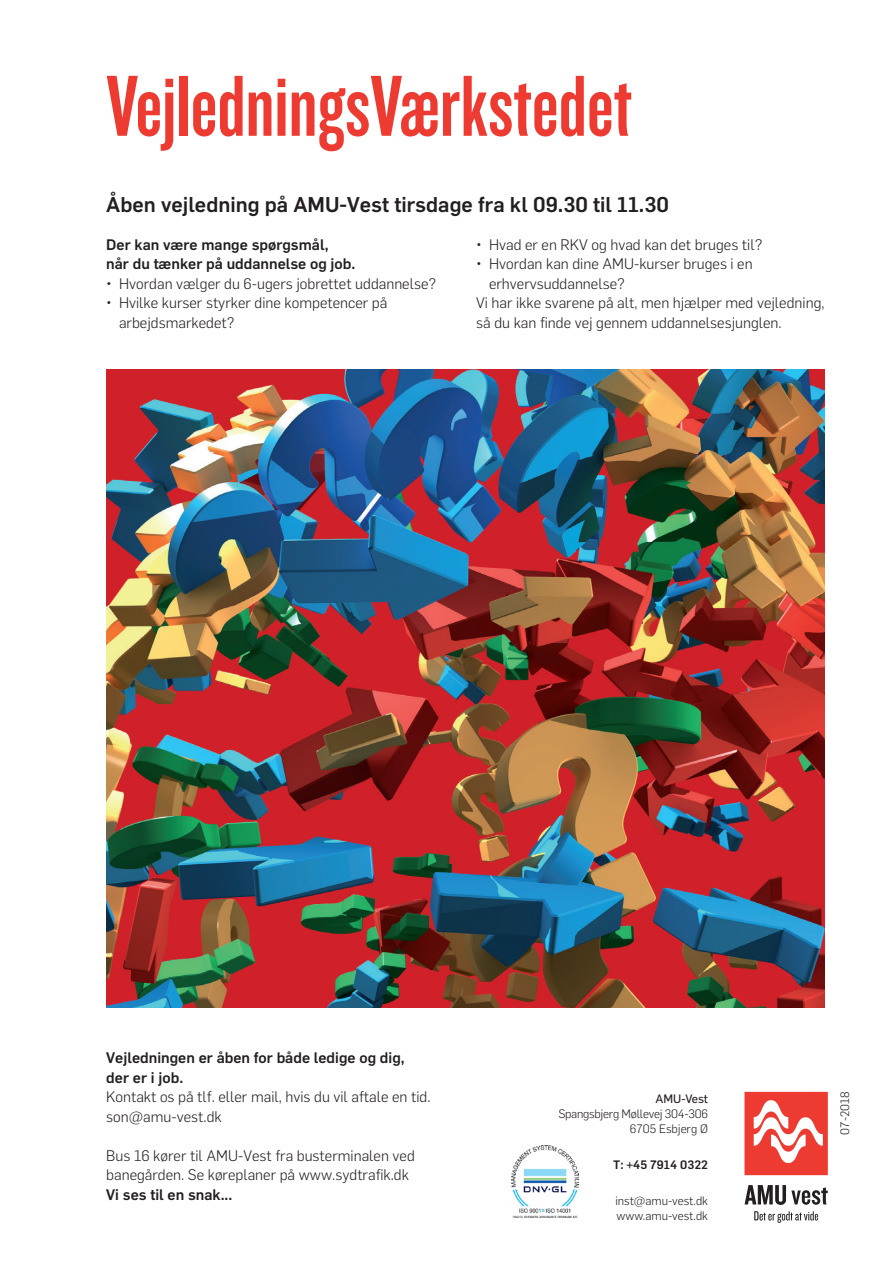
<style>
.page{position:relative;width:893px;height:1263px;background:#fff}
.page>*{position:absolute;margin:0;border:0;box-sizing:border-box;transform-origin:0 0}
.t1{font:90px "Knockout 48 Featherweight";color:#ee3b32}
.t2{font:500 21px "Flama";color:#231f20}
.t3{font:300 15px/19.5px "Flama";color:#231f20}
.t4{font:500 15px/19.5px "Flama";color:#231f20}
.t5{font:300 12px/15px "Flama";letter-spacing:-.01em;color:#231f20;text-align:right}
.t6{font:500 12px "Flama";color:#231f20}
.t7{font:12px "Flama Basic";color:#231f20}
</style>
<div class="page">
<img style="left:106px;top:370px;width:719px;height:638px">
<img style="left:511px;top:1145px;width:67px;height:72px">
<svg style="left:744px;top:1092px;width:84px;height:83px"></svg>
<svg style="left:745px;top:1185px;width:83px;height:20px"></svg>
<svg style="left:754px;top:1211px;width:64px;height:12px"></svg>
<h1 class="t1" style="left:106px;top:51px;width:527px">VejledningsVærkstedet</h1>
<h2 class="t2" style="left:106px;top:190px;width:564px">Åben vejledning på AMU-Vest tirsdage fra kl 09.30 til 11.30</h2>
<p class="t4" style="left:106px;top:233px;width:251px">Der kan være mange spørgsmål,<br>når du tænker på uddannelse og job.</p>
<p class="t3" style="left:106px;top:273px;width:332px">• Hvordan vælger du 6-ugers jobrettet uddannelse?</p>
<p class="t3" style="left:119px;top:292px;width:270px;text-indent:-13px">• Hvilke kurser styrker dine kompetencer på arbejdsmarkedet?</p>
<p class="t3" style="left:476px;top:234px;width:288px">• Hvad er en RKV og hvad kan det bruges til?</p>
<p class="t3" style="left:476px;top:253px;width:278px">• Hvordan kan dine AMU-kurser bruges i en</p>
<p class="t3" style="left:489px;top:273px;width:138px">erhvervsuddannelse?</p>
<p class="t3" style="left:476px;top:292px;width:350px">Vi har ikke svarene på alt, men hjælper med vejledning,</p>
<p class="t3" style="left:476px;top:312px;width:307px">så du kan finde vej gennem uddannelsesjunglen.</p>
<p class="t4" style="left:106px;top:1047px;width:300px">Vejledningen er åben for både ledige og dig, der er i job.</p>
<p class="t3" style="left:106px;top:1086px;width:326px">Kontakt os på tlf. eller mail, hvis du vil aftale en tid. son@amu-vest.dk</p>
<p class="t3" style="left:106px;top:1145px;width:310px">Bus 16 kører til AMU-Vest fra busterminalen ved banegården. Se køreplaner på www.sydtrafik.dk</p>
<p class="t4" style="left:106px;top:1183px;width:128px">Vi ses til en snak...</p>
<p class="t7" style="left:655px;top:1090px;width:54px">AMU-Vest</p>
<p class="t5" style="left:558px;top:1105px;width:151px">Spangsbjerg Møllevej 304-306<br>6705 Esbjerg Ø</p>
<p class="t6" style="left:613px;top:1156px;width:96px">T: +45 7914 0322</p>
<p class="t5" style="left:615px;top:1192px;width:94px;text-align:left">inst@amu-vest.dk www.amu-vest.dk</p>
<p class="t5" style="left:837px;top:1134px;width:45px;rotate:-90deg">07-2018</p>
</div>
